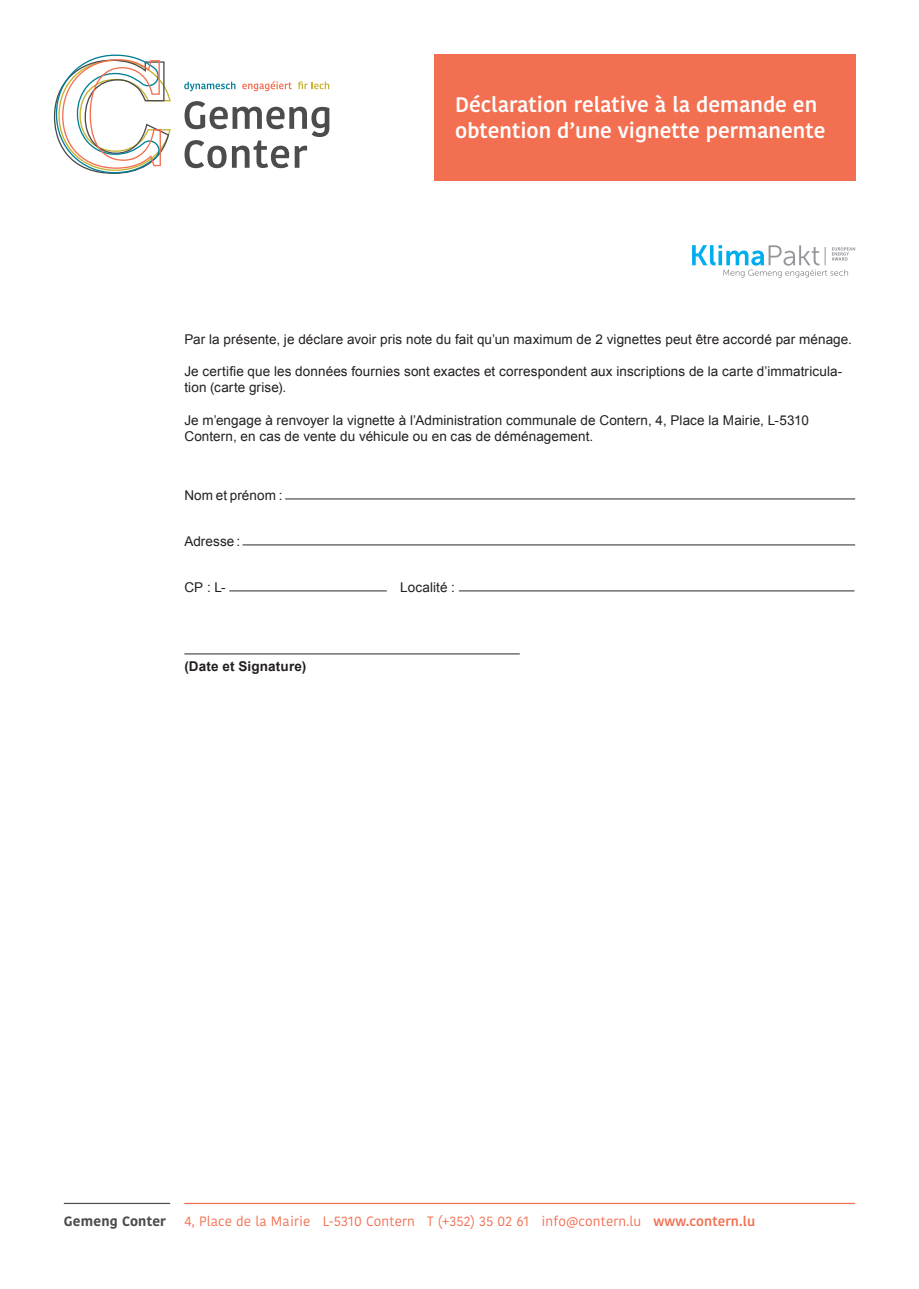
<style>
.page{position:relative;width:919px;height:1289px;background:#fff}
.page>*{position:absolute;margin:0;border:0;box-sizing:border-box;transform-origin:0 0}
.t1{font:600 21px/25.2px "Kohinoor Bangla";color:#fff}
.t2{font:13.5px/16.2px "Arial";letter-spacing:.005em;color:#231f20}
.t3{font:13.5px "Kohinoor Bangla";letter-spacing:.01em;color:#f36f51}
.t4{font:700 13.5px "Arial";letter-spacing:.01em;color:#231f20}
.t5{font:700 13.5px "Kohinoor Bangla";letter-spacing:.015em;color:#4b4c4d}
.s1{font-weight:600}
</style>
<div class="page">
<div style="left:434px;top:55px;width:421px;height:125px;background:#f36f51"></div>
<hr style="left:184px;top:1202px;width:671px;height:1px;background:#f36f51">
<hr style="left:64px;top:1202px;width:106px;height:1px;background:#4b4c4d">
<svg style="left:184px;top:82px;width:51px;height:9px"></svg>
<svg style="left:242px;top:81px;width:50px;height:10px"></svg>
<svg style="left:298px;top:81px;width:31px;height:8px"></svg>
<svg style="left:54px;top:55px;width:117px;height:119px"></svg>
<svg style="left:184px;top:101px;width:145px;height:67px"></svg>
<hr style="left:285px;top:498px;width:570px;height:1px;background:#4b4c4d">
<hr style="left:242px;top:544px;width:613px;height:1px;background:#4b4c4d">
<hr style="left:229px;top:590px;width:158px;height:1px;background:#4b4c4d">
<hr style="left:459px;top:590px;width:395px;height:1px;background:#4b4c4d">
<hr style="left:184px;top:653px;width:335px;height:1px;background:#4b4c4d">
<svg style="left:692px;top:245px;width:163px;height:32px"></svg>
<h1 class="t1" style="left:455px;top:92px;width:371px">Déclaration relative à la demande en obtention d’une vignette permanente</h1>
<p class="t2" style="left:184px;top:331px;width:669px">Par la présente, je déclare avoir pris note du fait qu’un maximum de 2 vignettes peut être accordé par ménage.</p>
<p class="t2" style="left:184px;top:363px;width:659px">Je certifie que les données fournies sont exactes et correspondent aux inscriptions de la carte d’immatricula&shy;tion (carte grise).</p>
<p class="t2" style="left:184px;top:412px;width:626px">Je m’engage à renvoyer la vignette à l’Administration communale de Contern, 4, Place la Mairie, L-5310<br>Contern, en cas de vente du véhicule ou en cas de déménagement.</p>
<p class="t2" style="left:184px;top:487px;width:100px">Nom et prénom :</p>
<p class="t2" style="left:184px;top:533px;width:57px">Adresse :</p>
<p class="t2" style="left:184px;top:579px;width:43px">CP : L-</p>
<p class="t2" style="left:400px;top:579px;width:56px">Localité :</p>
<p class="t4" style="left:184px;top:657px;width:123px">(Date et Signature)</p>
<p class="t5" style="left:64px;top:1208px;width:104px">Gemeng Conter</p>
<p class="t3" style="left:184px;top:1210px;width:572px">4, Place de la Mairie L-5310 Contern T (+352) 35 02 61 info@contern.lu <span class="s1">www.contern.lu</span></p>
</div>
